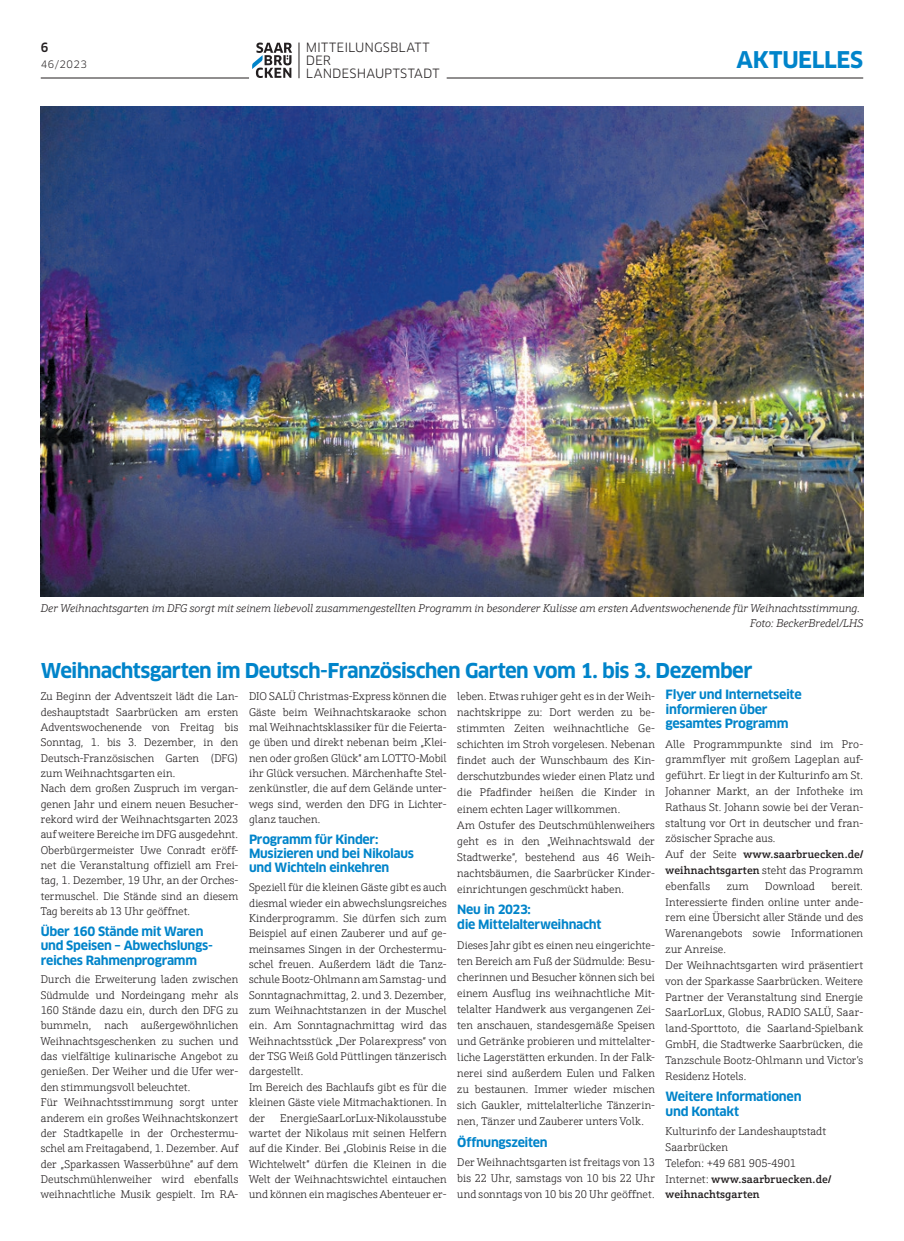
<style>
.page{position:relative;width:904px;height:1241px;background:#fff}
.page>*{position:absolute;margin:0;border:0;box-sizing:border-box;transform-origin:0 0}
.t1{font:700 22.5px "Clan OT";letter-spacing:-.015em;color:#0084ca}
.t2{font:700 20px "Clan OT";letter-spacing:-.035em;color:#0084ca}
.t3{font:700 12.5px/14.1px "Clan OT";letter-spacing:-.025em;color:#0084ca}
.t4{font:12.5px/12.8px "Clan OT";letter-spacing:.005em;color:#231f20}
.t5{font:500 12.5px "Clan OT";color:#231f20;scale:.95 1}
.t6{font:300 11.25px/15.4px "Schnebel Slab Pro";color:#231f20}
.t7{font:italic 300 11.25px/15px "Schnebel Slab Pro";letter-spacing:-.005em;color:#231f20;text-align:right}
.t8{font:10px "Clan OT";letter-spacing:.045em;color:#231f20}
.s1{font-weight:500}
</style>
<div class="page">
<hr style="left:446px;top:78px;width:417px;height:1px;background:#231f20">
<hr style="left:41px;top:78px;width:208px;height:1px;background:#231f20">
<svg style="left:252px;top:43px;width:40px;height:35px"></svg>
<hr style="left:299px;top:43px;width:1px;height:35px;background:#231f20">
<img style="left:41px;top:106px;width:822px;height:490px">
<p class="t5" style="left:41px;top:40px;width:10px">6</p>
<p class="t4" style="left:306px;top:41px;width:135px">MITTEILUNGSBLATT<br>DER<br>LANDESHAUPTSTADT</p>
<h1 class="t1" style="left:736px;top:47px;width:128px">Aktuelles</h1>
<p class="t8" style="left:41px;top:58px;width:48px">46/2023</p>
<p class="t7" style="left:41px;top:600px;width:824px">Der Weihnachtsgarten im DFG sorgt mit seinem liebevoll zusammengestellten Programm in besonderer Kulisse am ersten Adventswochenende für Weihnachtsstimmung.<br>Foto: BeckerBredel/LHS</p>
<h2 class="t2" style="left:41px;top:659px;width:713px">Weihnachtsgarten im Deutsch-Französischen Garten vom 1. bis 3. Dezember</h2>
<p class="t6" style="left:41px;top:689px;width:199px">Zu Beginn der Adventszeit lädt die Lan&shy;deshauptstadt Saarbrücken am ersten Adventswochenende von Freitag bis Sonntag, 1. bis 3. Dezember, in den Deutsch-Französischen Garten (DFG) zum Weihnachtsgarten ein.<br>Nach dem großen Zuspruch im vergan&shy;genen Jahr und einem neuen Besucher&shy;rekord wird der Weihnachtsgarten 2023 auf weitere Bereiche im DFG ausgedehnt.<br>Oberbürgermeister Uwe Conradt eröff&shy;net die Veranstaltung offiziell am Frei&shy;tag, 1. Dezember, 19 Uhr, an der Orches&shy;termuschel. Die Stände sind an diesem Tag bereits ab 13 Uhr geöffnet.</p>
<p class="t3" style="left:41px;top:924px;width:172px">Über 160 Stände mit Waren und Speisen – Abwechslungs&shy;reiches Rahmenprogramm</p>
<p class="t6" style="left:41px;top:972px;width:199px">Durch die Erweiterung laden zwischen Südmulde und Nordeingang mehr als 160 Stände dazu ein, durch den DFG zu bummeln, nach außergewöhnlichen Weihnachtsgeschenken zu suchen und das vielfältige kulinarische Angebot zu genießen. Der Weiher und die Ufer wer&shy;den stimmungsvoll beleuchtet.<br>Für Weihnachtsstimmung sorgt unter anderem ein großes Weihnachtskonzert der Stadtkapelle in der Orchestermu&shy;schel am Freitagabend, 1. Dezember. Auf der „Sparkassen Wasserbühne“ auf dem Deutschmühlenweiher wird ebenfalls weihnachtliche Musik gespielt. Im RA-</p>
<p class="t3" style="left:665px;top:687px;width:138px;line-height:14.5px">Flyer und Internetseite informieren über gesamtes Programm</p>
<p class="t6" style="left:665px;top:736px;width:199px;line-height:15.8px">Alle Programmpunkte sind im Pro&shy;grammflyer mit großem Lageplan auf&shy;geführt. Er liegt in der Kulturinfo am St.<br>Johanner Markt, an der Infotheke im Rathaus St. Johann sowie bei der Veran&shy;staltung vor Ort in deutscher und fran&shy;zösischer Sprache aus.<br>Auf der Seite <span class="s1">www.saarbruecken.de/ weihnachtsgarten</span> steht das Programm ebenfalls</p>
<p class="t6" style="left:249px;top:689px;width:199px;text-align:justify">DIO SALÜ Christmas-Express können die Gäste beim Weihnachtskaraoke schon mal Weihnachtsklassiker für die Feierta&shy;ge üben und direkt nebenan beim „Klei&shy;nen oder großen Glück“ am LOTTO-Mobil ihr Glück versuchen. Märchenhafte Stel&shy;zenkünstler, die auf dem Gelände unter&shy;wegs sind, werden den DFG in Lichter&shy;glanz tauchen.</p>
<p class="t3" style="left:249px;top:832px;width:166px">Programm für Kinder:<br>Musizieren und bei Nikolaus und Wichteln einkehren</p>
<p class="t6" style="left:249px;top:880px;width:199px">Speziell für die kleinen Gäste gibt es auch diesmal wieder ein abwechslungsreiches Kinderprogramm. Sie dürfen sich zum Beispiel auf einen Zauberer und auf ge&shy;meinsames Singen in der Orchestermu&shy;schel freuen. Außerdem lädt die Tanz&shy;schule Bootz-Ohlmann am Samstag- und Sonntagnachmittag, 2. und 3. Dezember, zum Weihnachtstanzen in der Muschel ein. Am Sonntagnachmittag wird das Weihnachtsstück „Der Polarexpress“ von der TSG Weiß Gold Püttlingen tänzerisch dargestellt.<br>Im Bereich des Bachlaufs gibt es für die kleinen Gäste viele Mitmachaktionen. In der</p>
<p class="t6" style="left:457px;top:688px;width:199px;line-height:16px">leben. Etwas ruhiger geht es in der Weih&shy;nachtskrippe zu: Dort werden zu be&shy;stimmten Zeiten weihnachtliche Ge&shy;schichten im Stroh vorgelesen. Nebenan findet auch der Wunschbaum des Kin&shy;derschutzbundes wieder einen Platz und die Pfadfinder heißen die Kinder in einem echten Lager willkommen.<br>Am Ostufer des Deutschmühlenweihers geht es in den „Weihnachtswald der Stadtwerke“, bestehend aus 46 Weih&shy;nachtsbäumen, die Saarbrücker Kinder&shy;einrichtungen geschmückt haben.</p>
<p class="t3" style="left:457px;top:902px;width:146px;line-height:14.8px">Neu in 2023:<br>die Mittelalterweihnacht</p>
<p class="t6" style="left:457px;top:937px;width:199px;line-height:16px;text-align:justify">Dieses Jahr gibt es einen neu eingerichte&shy;ten Bereich am Fuß der Südmulde: Besu&shy;cherinnen und Besucher können sich bei einem Ausflug ins weihnachtliche Mit&shy;telalter Handwerk aus vergangenen Zei&shy;ten anschauen, standesgemäße Speisen und Getränke probieren und mittelalter&shy;liche Lagerstätten erkunden. In der Falk&shy;nerei sind außerdem Eulen und Falken zu bestaunen. Immer wieder mischen sich Gaukler, mittelalterliche Tänzerin&shy;nen, Tänzer und Zauberer unters Volk.</p>
<p class="t3" style="left:457px;top:1135px;width:92px">Öffnungszeiten</p>
<p class="t6" style="left:457px;top:1154px;width:199px;line-height:16px;text-align:justify">Der Weihnachtsgarten ist freitags von 13 bis 22 Uhr, samstags von 10 bis 22 Uhr und sonntags von 10 bis 20 Uhr geöffnet.</p>
<p class="t6" style="left:665px;top:878px;width:199px;line-height:15.8px;text-indent:166px">bereit.<br>Interessierte finden online unter ande&shy;rem eine Übersicht aller Stände und des Warenangebots sowie Informationen zur Anreise.<br>Der Weihnachtsgarten wird präsentiert von der Sparkasse Saarbrücken. Weitere Partner der Veranstaltung sind Energie SaarLorLux, Globus, RADIO SALÜ, Saar&shy;land-Sporttoto, die Saarland-Spielbank GmbH, die Stadtwerke Saarbrücken, die Tanzschule Bootz-Ohlmann und Victor’s Residenz Hotels.</p>
<p class="t3" style="left:665px;top:1089px;width:137px;line-height:14.5px">Weitere Informationen und Kontakt</p>
<p class="t6" style="left:665px;top:1123px;width:167px;line-height:15.8px">Kulturinfo der Landeshauptstadt<br>Saarbrücken<br>Telefon: +49 681 905-4901<br>Internet: <span class="s1">www.saarbruecken.de/ weihnachtsgarten</span></p>
<p class="t6" style="left:726px;top:878px;width:24px">zum</p>
<p class="t6" style="left:765px;top:878px;width:51px">Download</p>
<p class="t6" style="left:249px;top:1110px;width:199px;text-align:justify;text-indent:31px">EnergieSaarLorLux-Nikolausstube wartet der Nikolaus mit seinen Helfern auf die Kinder. Bei „Globinis Reise in die Wichtelwelt“ dürfen die Kleinen in die Welt der Weihnachtswichtel eintauchen und können ein magisches Abenteuer er-</p>
</div>
